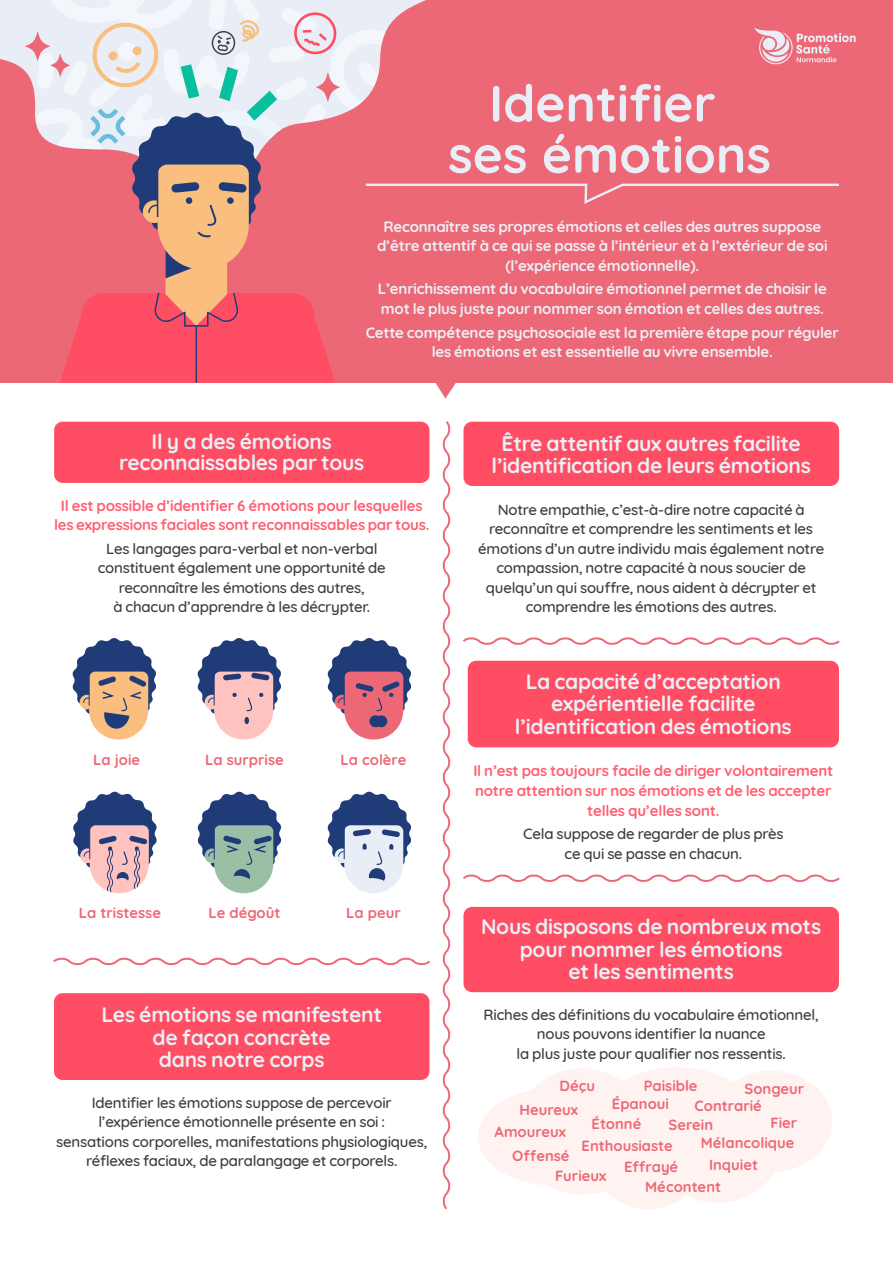
<style>
.page{position:relative;width:893px;height:1263px;background:#fff}
.page>*{position:absolute;margin:0;border:0;box-sizing:border-box;transform-origin:0 0}
.t1{font:700 51.15px/51.2px "Quicksand";color:#e9eef6;text-align:center}
.t2{font:700 21px/22.5px "Quicksand";letter-spacing:-.015em;color:#ebf0f7;text-align:center}
.t3{font:500 15px/19.5px "Quicksand";letter-spacing:-.015em;color:#3e3e3f;text-align:center}
.t4{font:700 15px/19.5px "Quicksand";letter-spacing:-.015em;color:#ebf0f7;text-align:center}
.t5{font:700 15px/19.5px "Quicksand";letter-spacing:-.015em;color:#ff6072;text-align:center}
.t6{font:700 14.7px "Quicksand";color:#ed6876}
</style>
<div class="page">
<div style="left:0;top:0;width:893px;height:383px;background:#ed6876"></div>
<div style="left:54px;top:993px;width:375px;height:87px;background:#ff4e63;border-radius:9px"></div>
<div style="left:54px;top:422px;width:375px;height:61px;background:#ff4e63;border-radius:9px"></div>
<div style="left:463px;top:422px;width:376px;height:64px;background:#ff4e63;border-radius:9px"></div>
<svg style="left:442px;top:421px;width:9px;height:789px"></svg>
<svg style="left:463px;top:637px;width:377px;height:8px"></svg>
<svg style="left:463px;top:874px;width:377px;height:8px"></svg>
<svg style="left:53px;top:957px;width:377px;height:9px"></svg>
<div style="left:478px;top:1088px;width:148px;height:97px;background:#fff3f2;border-radius:50%"></div>
<div style="left:516px;top:1068px;width:132px;height:127px;background:#fff3f2;border-radius:50%"></div>
<div style="left:711px;top:1071px;width:121px;height:101px;background:#fff3f2;border-radius:50%"></div>
<div style="left:590px;top:1096px;width:116px;height:113px;background:#fff3f2;border-radius:50%"></div>
<div style="left:653px;top:1089px;width:129px;height:114px;background:#fff3f2;border-radius:50%"></div>
<div style="left:594px;top:1067px;width:166px;height:114px;background:#fff3f2;border-radius:50%"></div>
<div style="left:463px;top:907px;width:376px;height:85px;background:#ff4e63;border-radius:9px"></div>
<div style="left:468px;top:661px;width:371px;height:86px;background:#ff4e63;border-radius:9px"></div>
<svg style="left:197px;top:791px;width:85px;height:102px"></svg>
<svg style="left:73px;top:791px;width:84px;height:102px"></svg>
<hr style="left:89px;top:828px;width:1px;height:31px;background:#1f3c79">
<div style="left:117px;top:872px;width:12px;height:12px;background:#1f3c79;border-radius:50%"></div>
<div style="left:115px;top:878px;width:14px;height:10px;background:#ffc3bf;border-radius:50%"></div>
<svg style="left:72px;top:638px;width:84px;height:101px"></svg>
<svg style="left:197px;top:638px;width:84px;height:101px"></svg>
<svg style="left:327px;top:638px;width:85px;height:101px"></svg>
<svg style="left:327px;top:791px;width:85px;height:102px"></svg>
<div style="left:359px;top:849px;width:12px;height:12px;background:#e9eef6;border-radius:50%"></div>
<div style="left:385px;top:849px;width:12px;height:12px;background:#e9eef6;border-radius:50%"></div>
<svg style="left:0;top:0;width:856px;height:398px"></svg>
<p class="t1" style="left:448px;top:74px;width:324px">Identifier<br>ses émotions</p>
<p class="t4" style="left:377px;top:215px;width:452px">Reconnaître ses propres émotions et celles des autres suppose d’être attentif à ce qui se passe à l’intérieur et à l’extérieur de soi (l’expérience émotionnelle).</p>
<p class="t4" style="left:378px;top:278px;width:450px;text-align:left">L’enrichissement du vocabulaire émotionnel permet de choisir le mot le plus juste pour nommer son émotion et celles des autres.</p>
<p class="t4" style="left:366px;top:321px;width:475px">Cette compétence psychosociale est la première étape pour réguler les émotions et est essentielle au vivre ensemble.</p>
<p class="t2" style="left:119px;top:429px;width:247px;line-height:21px">Il y a des émotions reconnaissables par tous</p>
<p class="t5" style="left:54px;top:494px;width:377px">Il est possible d’identifier 6 émotions pour lesquelles les expressions faciales sont reconnaissables par tous.</p>
<p class="t3" style="left:98px;top:537px;width:290px">Les langages para-verbal et non-verbal constituent également une opportunité de reconnaître les émotions des autres,<br>à chacun d’apprendre à les décrypter.</p>
<p class="t6" style="left:93px;top:747px;width:49px">La joie</p>
<p class="t6" style="left:205px;top:747px;width:80px">La surprise</p>
<p class="t6" style="left:340px;top:747px;width:67px">La colère</p>
<p class="t6" style="left:79px;top:901px;width:84px">La tristesse</p>
<p class="t6" style="left:208px;top:901px;width:74px">Le dégoût</p>
<p class="t6" style="left:346px;top:901px;width:56px">La peur</p>
<p class="t2" style="left:101px;top:1002px;width:282px">Les émotions se manifestent de façon concrète<br>dans notre corps</p>
<p class="t3" style="left:56px;top:1091px;width:373px">Identifier les émotions suppose de percevoir l’expérience émotionnelle présente en soi :<br>sensations corporelles, manifestations physiologiques, réflexes faciaux, de paralangage et corporels.</p>
<p class="t2" style="left:492px;top:430px;width:321px">Être attentif aux autres facilite l’identification de leurs émotions</p>
<p class="t3" style="left:478px;top:498px;width:348px">Notre empathie, c’est-à-dire notre capacité à reconnaître et comprendre les sentiments et les émotions d’un autre individu mais également notre compassion, notre capacité à nous soucier de quelqu’un qui souffre, nous aident à décrypter et comprendre les émotions des autres.</p>
<p class="t2" style="left:515px;top:668px;width:278px">La capacité d’acceptation expérientielle facilite l’identification des émotions</p>
<p class="t5" style="left:473px;top:760px;width:361px">Il n’est pas toujours facile de diriger volontairement notre attention sur nos émotions et de les accepter telles qu’elles sont.</p>
<p class="t3" style="left:523px;top:823px;width:262px">Cela suppose de regarder de plus près ce qui se passe en chacun.</p>
<p class="t2" style="left:481px;top:914px;width:342px">Nous disposons de nombreux mots pour nommer les émotions<br>et les sentiments</p>
<p class="t3" style="left:484px;top:1003px;width:337px">Riches des définitions du vocabulaire émotionnel, nous pouvons identifier la nuance<br>la plus juste pour qualifier nos ressentis.</p>
<p class="t6" style="left:559px;top:1073px;width:37px">Déçu</p>
<p class="t6" style="left:644px;top:1073px;width:55px">Paisible</p>
<p class="t6" style="left:745px;top:1077px;width:61px">Songeur</p>
<p class="t6" style="left:520px;top:1097px;width:60px">Heureux</p>
<p class="t6" style="left:612px;top:1091px;width:59px">Épanoui</p>
<p class="t6" style="left:695px;top:1094px;width:69px">Contrarié</p>
<p class="t6" style="left:592px;top:1112px;width:51px">Étonné</p>
<p class="t6" style="left:770px;top:1111px;width:28px">Fier</p>
<p class="t6" style="left:669px;top:1113px;width:46px">Serein</p>
<p class="t6" style="left:495px;top:1119px;width:73px">Amoureux</p>
<p class="t6" style="left:701px;top:1131px;width:95px">Mélancolique</p>
<p class="t6" style="left:582px;top:1133px;width:93px">Enthousiaste</p>
<p class="t6" style="left:512px;top:1143px;width:59px">Offensé</p>
<p class="t6" style="left:624px;top:1155px;width:56px">Effrayé</p>
<p class="t6" style="left:709px;top:1153px;width:50px">Inquiet</p>
<p class="t6" style="left:555px;top:1164px;width:53px">Furieux</p>
<p class="t6" style="left:645px;top:1175px;width:77px">Mécontent</p>
</div>
